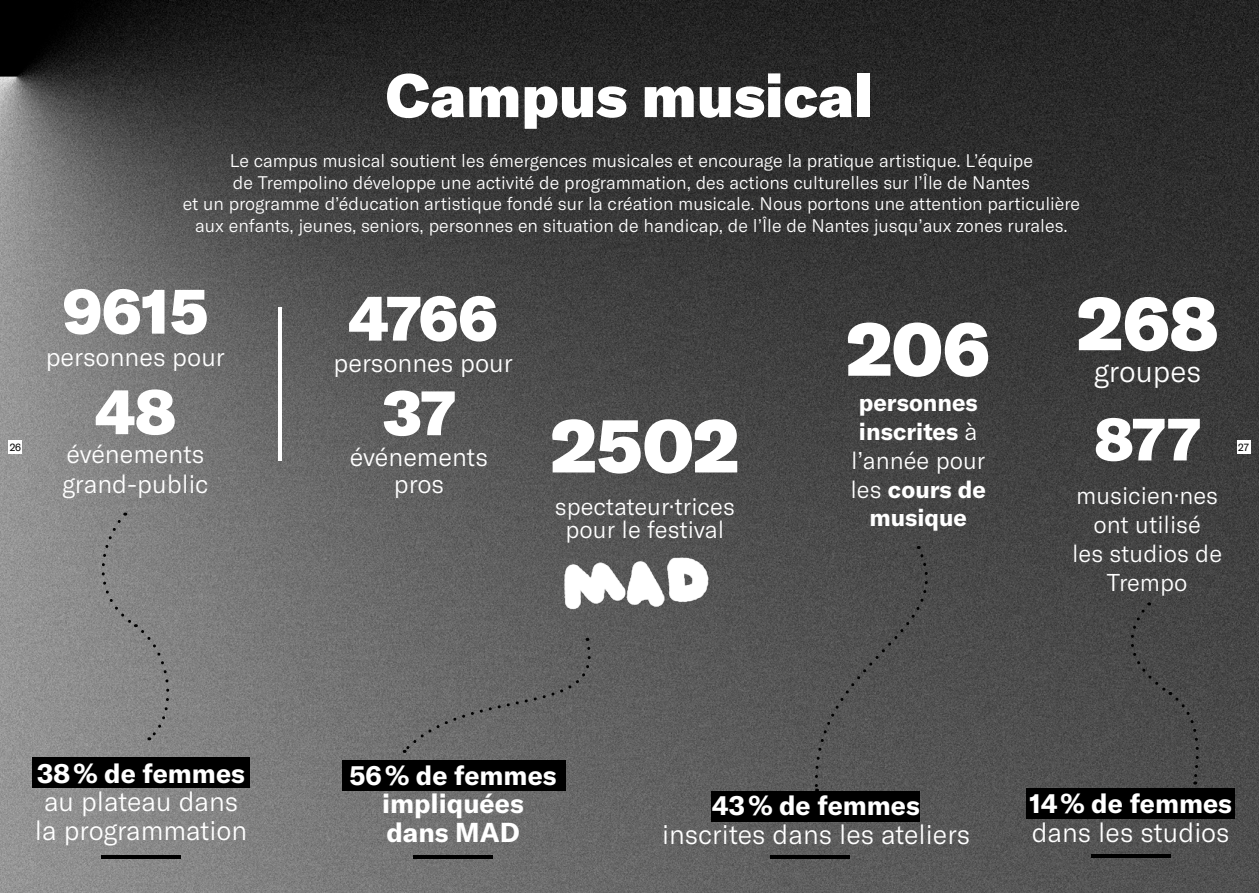
<style>
.page{position:relative;width:1259px;height:893px;background:#fff}
.page>*{position:absolute;margin:0;border:0;box-sizing:border-box;transform-origin:0 0}
.t1{font:900 75px "GT America";color:#fff}
.t2{font:900 63px "GT America";color:#fff}
.t3{font:900 60px "GT America";color:#fff}
.t4{font:300 30px "GT America";color:#fff}
.t5{font:300 27px/28.5px "GT America";color:#fff;text-align:center}
.t6{font:700 27px/28.5px "GT America";color:#fff;text-align:center}
.t7{font:300 25.5px/30px "GT America";color:#fff}
.t8{font:300 24px/28.8px "GT America";color:#fff;text-align:center}
.t9{font:700 24px/28.8px "GT America";color:#fff;text-align:center}
.t10{font:300 18px/21.6px "GT America";color:#fff;text-align:center}
.t11{font:10.5px "GT America";color:#000}
.s1{font-weight:300}
</style>
<div class="page">
<img style="left:0;top:0;width:1259px;height:893px">
<div style="left:8px;top:440px;width:14px;height:13px;background:#fff"></div>
<div style="left:1236px;top:440px;width:14px;height:13px;background:#fff"></div>
<svg style="left:90px;top:513px;width:86px;height:227px;background:#858585"></svg>
<svg style="left:403px;top:638px;width:195px;height:115px;background:#666"></svg>
<svg style="left:813px;top:546px;width:140px;height:246px;background:#505050"></svg>
<hr style="left:770px;top:855px;width:79px;height:3px;background:#000">
<hr style="left:413px;top:856px;width:79px;height:3px;background:#000">
<hr style="left:101px;top:855px;width:80px;height:3px;background:#000">
<svg style="left:1124px;top:602px;width:79px;height:183px;background:#484848"></svg>
<img style="left:555px;top:546px;width:162px;height:71px">
<hr style="left:279px;top:307px;width:3px;height:153px;background:#fff">
<div style="left:32px;top:757px;width:217px;height:30px;background:#000"></div>
<div style="left:342px;top:760px;width:224px;height:31px;background:#000"></div>
<div style="left:711px;top:791px;width:208px;height:30px;background:#000"></div>
<div style="left:1026px;top:788px;width:208px;height:31px;background:#000"></div>
<hr style="left:1091px;top:855px;width:79px;height:3px;background:#000">
<h3 class="t3" style="left:386px;top:57px;width:489px">Campus musical</h3>
<p class="t10" style="left:183px;top:150px;width:899px">Le campus musical soutient les émergences musicales et encourage la pratique artistique. L’équipe<br>de Trempolino développe une activité de programmation, des actions culturelles sur l’Île de Nantes<br>et un programme d’éducation artistique fondé sur la création musicale. Nous portons une attention particulière aux enfants, jeunes, seniors, personnes en situation de handicap, de l’Île de Nantes jusqu’aux zones rurales.</p>
<h2 class="t2" style="left:62px;top:271px;width:147px">9615</h2>
<h2 class="t2" style="left:348px;top:278px;width:151px">4766</h2>
<h1 class="t1" style="left:1077px;top:275px;width:142px">268</h1>
<h3 class="t4" style="left:1093px;top:354px;width:109px">groupes</h3>
<h3 class="t3" style="left:1095px;top:400px;width:107px">877</h3>
<h3 class="t8" style="left:1072px;top:482px;width:151px">musicien·nes ont utilisé<br>les studios de<br>Trempo</h3>
<h1 class="t1" style="left:846px;top:301px;width:145px">206</h1>
<h3 class="t9" style="left:850px;top:388px;width:137px">personnes inscrites <span class="s1">à l’année pour les</span> cours de musique</h3>
<h3 class="t7" style="left:46px;top:342px;width:181px">personnes pour</h3>
<h3 class="t7" style="left:333px;top:348px;width:181px">personnes pour</h3>
<h2 class="t2" style="left:95px;top:371px;width:82px">48</h2>
<h2 class="t2" style="left:383px;top:372px;width:74px">37</h2>
<h1 class="t1" style="left:551px;top:397px;width:190px">2502</h1>
<h3 class="t8" style="left:555px;top:495px;width:181px;line-height:22.5px">spectateur·trices pour le festival</h3>
<p class="t11" style="left:10px;top:441px;width:13px">26</p>
<p class="t11" style="left:1238px;top:441px;width:12px">27</p>
<h3 class="t7" style="left:62px;top:439px;width:148px">événements grand-public</h3>
<h3 class="t7" style="left:350px;top:444px;width:139px;line-height:27px;text-align:center">événements pros</h3>
<h3 class="t6" style="left:37px;top:758px;width:209px">38% de femmes</h3>
<h3 class="t5" style="left:35px;top:787px;width:214px">au plateau dans la programmation</h3>
<h3 class="t6" style="left:349px;top:761px;width:208px">56% de femmes impliquées dans MAD</h3>
<h3 class="t6" style="left:712px;top:791px;width:209px">43% de femmes</h3>
<h3 class="t5" style="left:662px;top:820px;width:309px">inscrites dans les ateliers</h3>
<h3 class="t6" style="left:1029px;top:789px;width:204px">14% de femmes</h3>
<h3 class="t5" style="left:1031px;top:818px;width:199px">dans les studios</h3>
</div>
